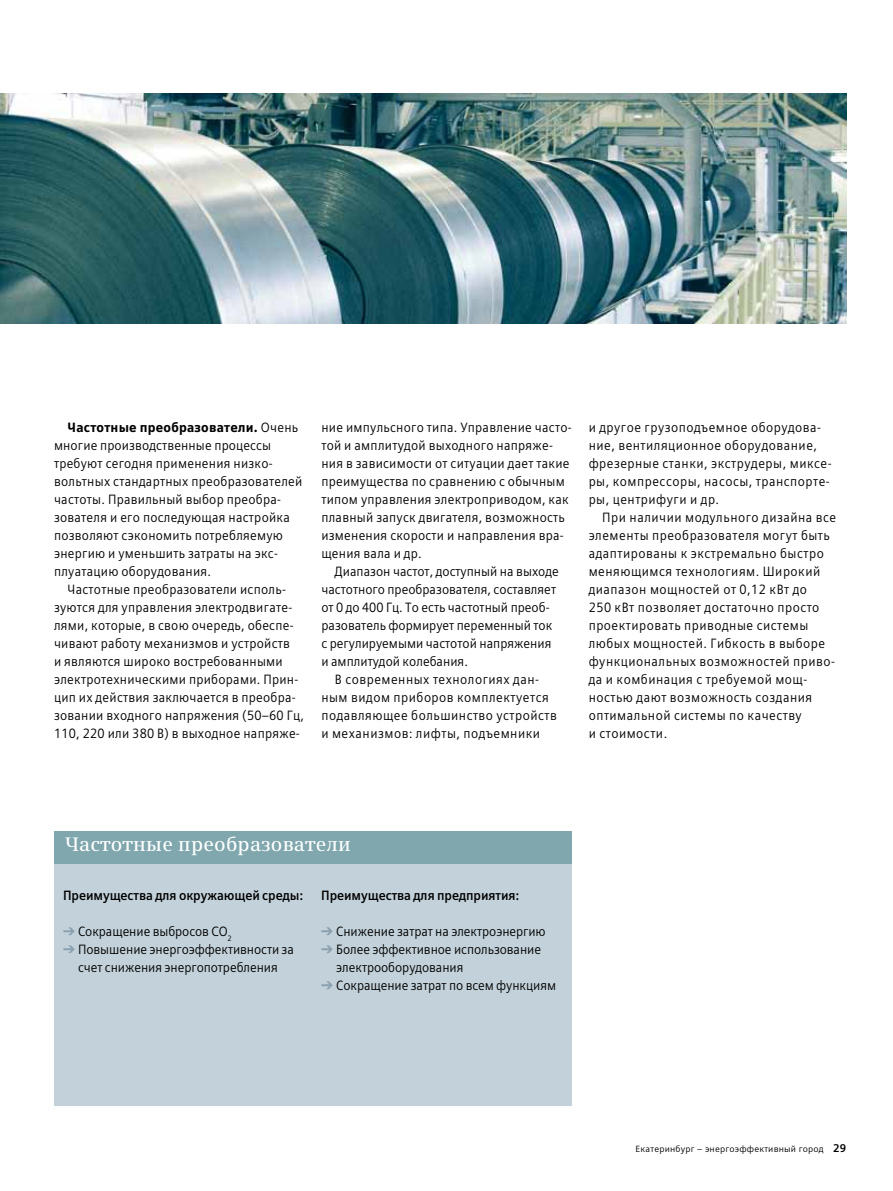
<style>
.page{position:relative;width:893px;height:1191px;background:#fff}
.page>*{position:absolute;margin:0;border:0;box-sizing:border-box;transform-origin:0 0}
.t1{font:600 19.5px "Siemens Serif";letter-spacing:.01em;color:#fff}
.t2{font:13.5px/18px "Siemens Sans";letter-spacing:.02em;color:#000;scale:.92 1}
.t3{font:13.5px/18px "Siemens Sans";letter-spacing:.04em;color:#000;scale:.92 1}
.t4{font:13.5px/18px "Siemens Sans";letter-spacing:-.005em;color:#000;text-align:center;scale:.92 1}
.t5{font:13.5px/18px "Siemens Sans";color:#000;scale:.92 1}
.t6{font:700 13.5px "Siemens Sans";letter-spacing:-.005em;color:#000;scale:.92 1}
.t7{font:9px "Siemens Sans";letter-spacing:.02em;color:#000}
.s1{font-weight:900}
.s2{color:#8aa0af}
.s3{font-weight:700;font-size:11.25px}
</style>
<div class="page">
<img style="left:0;top:94px;width:846px;height:229px">
<div style="left:54px;top:831px;width:517px;height:275px;background:#c3d2da"></div>
<div style="left:54px;top:831px;width:517px;height:33px;background:#7fa7ad"></div>
<p class="t2" style="left:54px;top:418px;width:271px;text-indent:14px"><span class="s1">Частотные преобразователи.</span> Очень многие производственные процессы требуют сегодня применения низко&shy;вольтных стандартных преобразователей частоты. Правильный выбор преобра&shy;зователя и его последующая настройка позволяют сэкономить потребляемую энергию и уменьшить затраты на экс&shy;плуатацию оборудования.</p>
<p class="t2" style="left:54px;top:580px;width:273px;text-indent:14px">Частотные преобразователи исполь&shy;зуются для управления электродвигате&shy;лями, которые, в свою очередь, обеспе&shy;чивают работу механизмов и устройств<br>и являются широко востребованными электротехническими приборами. Прин&shy;цип их действия заключается в преобра&shy;зовании входного напряжения (50–60 Гц, 110, 220 или 380 В) в выходное напряже-</p>
<p class="t2" style="left:321px;top:418px;width:274px">ние импульсного типа. Управление часто&shy;той и амплитудой выходного напряже&shy;ния в зависимости от ситуации дает такие преимущества по сравнению с обычным типом управления электроприводом, как плавный запуск двигателя, возможность изменения скорости и направления вра&shy;щения вала и др.</p>
<p class="t5" style="left:321px;top:562px;width:260px;text-indent:14px">Диапазон частот, доступный на выходе частотного преобразователя, составляет от 0 до 400 Гц. То есть частотный преоб&shy;разователь формирует переменный ток с регулируемыми частотой напряжения и амплитудой колебания.</p>
<p class="t3" style="left:321px;top:670px;width:258px;text-indent:14px">В современных технологиях дан&shy;ным видом приборов комплектуется подавляющее большинство устройств и механизмов: лифты, подъемники</p>
<p class="t3" style="left:589px;top:418px;width:265px">и другое грузоподъемное оборудова&shy;ние, вентиляционное оборудование, фрезерные станки, экструдеры, миксе&shy;ры, компрессоры, насосы, транспорте&shy;ры, центрифуги и др.</p>
<p class="t3" style="left:589px;top:508px;width:271px;text-indent:14px">При наличии модульного дизайна все элементы преобразователя могут быть адаптированы к экстремально быстро меняющимся технологиям. Широкий диапазон мощностей от 0,12 кВт до<br>250 кВт позволяет достаточно просто проектировать приводные системы любых мощностей. Гибкость в выборе функциональных возможностей приво&shy;да и комбинация с требуемой мощ&shy;ностью дают возможность создания оптимальной системы по качеству<br>и стоимости.</p>
<h1 class="t1" style="left:65px;top:832px;width:287px">Частотные преобразователи</h1>
<p class="t6" style="left:63px;top:888px;width:262px">Преимущества для окружающей среды:</p>
<p class="t4" style="left:63px;top:922px;width:185px"><span class="s2">➔</span> Сокращение выбросов CO<sub>2</sub></p>
<p class="t4" style="left:63px;top:940px;width:252px"><span class="s2">➔</span> Повышение энергоэффективности за счет снижения энергопотребления</p>
<p class="t6" style="left:321px;top:888px;width:217px">Преимущества для предприятия:</p>
<p class="t4" style="left:321px;top:922px;width:246px"><span class="s2">➔</span> Снижение затрат на электроэнергию</p>
<p class="t4" style="left:336px;top:940px;width:224px;text-align:left;text-indent:-15px"><span class="s2">➔</span> Более эффективное использование электрооборудования</p>
<p class="t4" style="left:321px;top:976px;width:257px"><span class="s2">➔</span> Сокращение затрат по всем функциям</p>
<p class="t7" style="left:636px;top:1144px;width:212px">Екатеринбург – энергоэффективный город <span class="s3">29</span></p>
</div>
